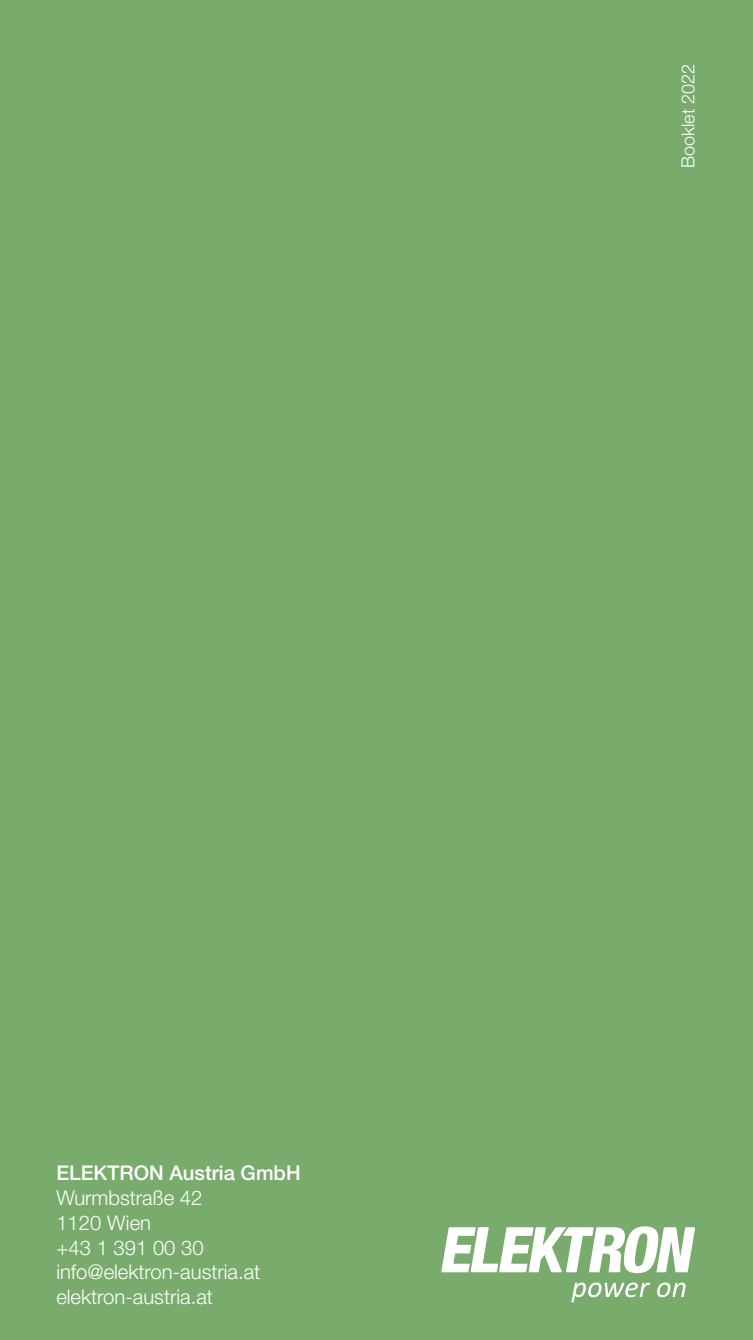
<style>
.page{position:relative;width:753px;height:1340px;background:#fff}
.page>*{position:absolute;margin:0;border:0;box-sizing:border-box;transform-origin:0 0}
.t1{font:300 20.25px/24.8px "Helvetica Neue LT Pro";color:#fff}
.t2{font:500 20.25px "Helvetica Neue LT Pro";color:#fff}
.t3{font:300 18px "Helvetica Neue LT Pro";color:#fff}
</style>
<div class="page">
<div style="left:0;top:0;width:753px;height:1339px;background:#79ab6d"></div>
<svg style="left:441px;top:1226px;width:254px;height:47px"></svg>
<svg style="left:571px;top:1282px;width:79px;height:20px"></svg>
<svg style="left:657px;top:1282px;width:28px;height:15px"></svg>
<p class="t3" style="left:677px;top:168px;width:106px;rotate:-90deg">Booklet 2022</p>
<p class="t2" style="left:56px;top:1160px;width:246px">ELEKTRON Austria GmbH</p>
<p class="t1" style="left:56px;top:1185px;width:205px">Wurmbstraße 42<br>1120 Wien<br>+43 1 391 00 30 info@elektron-austria.at elektron-austria.at</p>
</div>
